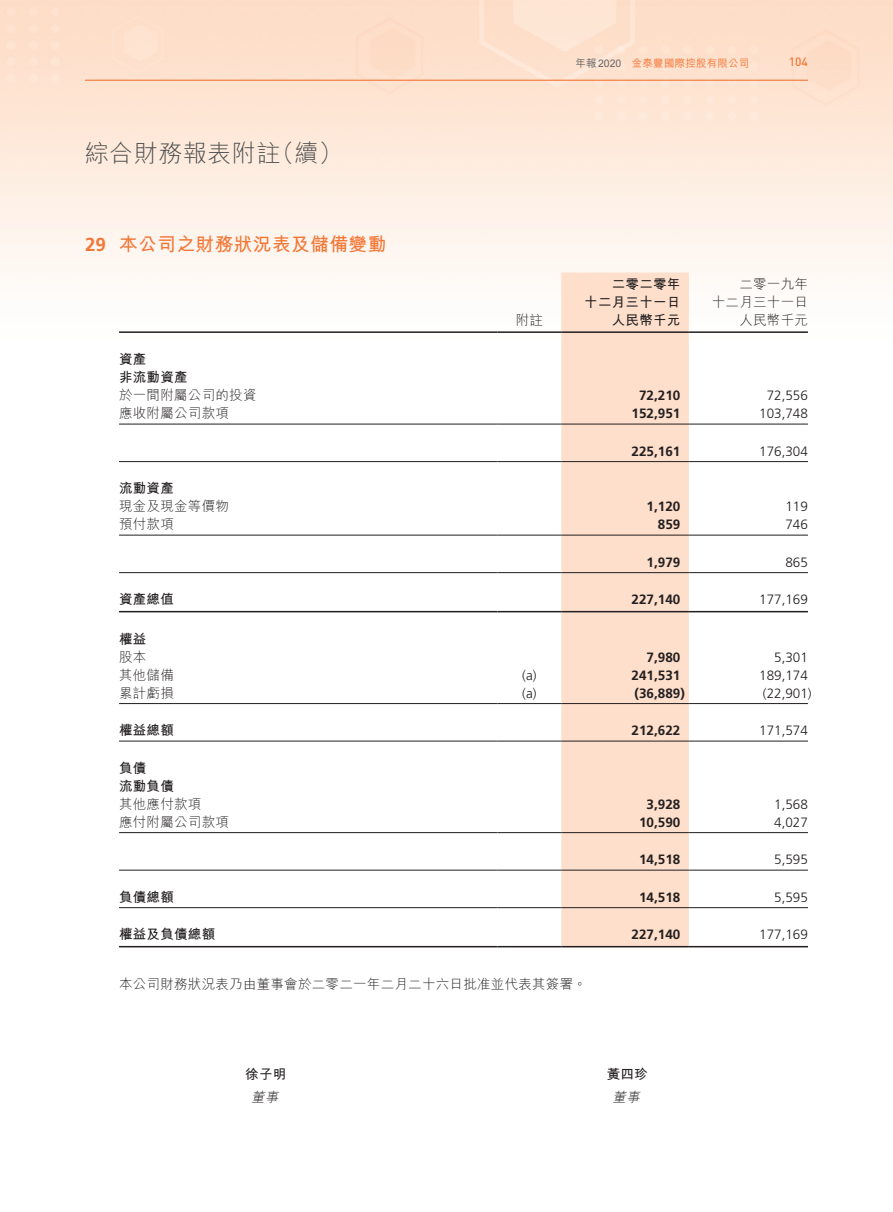
<style>
.page{position:relative;width:893px;height:1212px;background:#fff}
.page>*{position:absolute;margin:0;border:0;box-sizing:border-box;transform-origin:0 0}
.t1{font:300 24px "M Hei HK";letter-spacing:.02em;color:#4b4c4d}
._01_H1{font:700 18.75px "M Hei HK";letter-spacing:.02em;color:#f37736}
._01_H1-2{font:700 18.75px "Frutiger LT Std";color:#f37736}
._50_Table_txt{font:700 13.5px "Frutiger LT Std";color:#231f20}
._50_Table_txt-2{font:300 13.5px "Frutiger LT Std";color:#231f20}
._50_Table_txt-3{font:300 13.5px "M Hei HK";letter-spacing:.02em;color:#231f20}
._50_Table_txt-4{font:700 13.5px "M Hei HK";letter-spacing:.02em;color:#231f20}
._00_txt{font:300 13.5px "M Hei HK";letter-spacing:.02em;color:#231f20}
._00_txt-2{font:700 13.5px "M Hei HK";letter-spacing:.02em;color:#231f20}
._00_txt-3{font:italic 300 13.5px "M Hei HK";color:#231f20}
.t2{font:500 12px "DIN";color:#f37736}
.t3{font:500 10.5px "M Hei HK";letter-spacing:.02em;color:#f37736}
.t4{font:500 10.5px "M Hei HK";color:#636366}
</style>
<div class="page">
<hr style="left:85px;top:80px;width:723px;height:1px;background:#f37736">
<div style="left:561px;top:272px;width:128px;height:674px;background:#fddfcb"></div>
<hr style="left:119px;top:331px;width:378px;height:2px;background:#231f20">
<hr style="left:497px;top:331px;width:64px;height:2px;background:#231f20">
<hr style="left:561px;top:331px;width:128px;height:2px;background:#231f20">
<hr style="left:689px;top:331px;width:119px;height:2px;background:#231f20">
<hr style="left:119px;top:424px;width:378px;height:1px;background:#231f20">
<hr style="left:497px;top:424px;width:64px;height:1px;background:#231f20">
<hr style="left:561px;top:424px;width:128px;height:1px;background:#231f20">
<hr style="left:689px;top:424px;width:119px;height:1px;background:#231f20">
<hr style="left:119px;top:461px;width:378px;height:1px;background:#231f20">
<hr style="left:497px;top:461px;width:64px;height:1px;background:#231f20">
<hr style="left:561px;top:461px;width:128px;height:1px;background:#231f20">
<hr style="left:689px;top:461px;width:119px;height:1px;background:#231f20">
<hr style="left:119px;top:535px;width:378px;height:1px;background:#231f20">
<hr style="left:497px;top:535px;width:64px;height:1px;background:#231f20">
<hr style="left:561px;top:535px;width:128px;height:1px;background:#231f20">
<hr style="left:689px;top:535px;width:119px;height:1px;background:#231f20">
<hr style="left:119px;top:572px;width:378px;height:1px;background:#231f20">
<hr style="left:497px;top:572px;width:64px;height:1px;background:#231f20">
<hr style="left:561px;top:572px;width:128px;height:1px;background:#231f20">
<hr style="left:689px;top:572px;width:119px;height:1px;background:#231f20">
<hr style="left:119px;top:611px;width:378px;height:1px;background:#231f20">
<hr style="left:497px;top:611px;width:64px;height:1px;background:#231f20">
<hr style="left:561px;top:611px;width:128px;height:1px;background:#231f20">
<hr style="left:689px;top:611px;width:119px;height:1px;background:#231f20">
<hr style="left:119px;top:703px;width:378px;height:1px;background:#231f20">
<hr style="left:497px;top:703px;width:64px;height:1px;background:#231f20">
<hr style="left:561px;top:703px;width:128px;height:1px;background:#231f20">
<hr style="left:689px;top:703px;width:119px;height:1px;background:#231f20">
<hr style="left:119px;top:741px;width:378px;height:1px;background:#231f20">
<hr style="left:497px;top:741px;width:64px;height:1px;background:#231f20">
<hr style="left:561px;top:741px;width:128px;height:1px;background:#231f20">
<hr style="left:689px;top:741px;width:119px;height:1px;background:#231f20">
<hr style="left:119px;top:832px;width:378px;height:1px;background:#231f20">
<hr style="left:497px;top:832px;width:64px;height:1px;background:#231f20">
<hr style="left:561px;top:832px;width:128px;height:1px;background:#231f20">
<hr style="left:689px;top:832px;width:119px;height:1px;background:#231f20">
<hr style="left:119px;top:870px;width:378px;height:1px;background:#231f20">
<hr style="left:497px;top:870px;width:64px;height:1px;background:#231f20">
<hr style="left:561px;top:870px;width:128px;height:1px;background:#231f20">
<hr style="left:689px;top:870px;width:119px;height:1px;background:#231f20">
<hr style="left:119px;top:907px;width:378px;height:1px;background:#231f20">
<hr style="left:497px;top:907px;width:64px;height:1px;background:#231f20">
<hr style="left:561px;top:907px;width:128px;height:1px;background:#231f20">
<hr style="left:689px;top:907px;width:119px;height:1px;background:#231f20">
<hr style="left:119px;top:946px;width:378px;height:1px;background:#231f20">
<hr style="left:497px;top:946px;width:64px;height:1px;background:#231f20">
<hr style="left:561px;top:946px;width:128px;height:1px;background:#231f20">
<hr style="left:689px;top:946px;width:119px;height:1px;background:#231f20">
<h1 class="t1" style="left:270px;top:141px;width:73px">（續(</h1>
<h1 class="t1" style="left:85px;top:141px;width:197px">綜合財務報表附註</h1>
<p class="_01_H1-2" style="left:85px;top:233px;width:22px">29</p>
<p class="_01_H1" style="left:119px;top:230px;width:269px">本公司之財務狀況表及儲備變動</p>
<p class="_50_Table_txt-4" style="left:119px;top:349px;width:29px">資產</p>
<p class="_50_Table_txt-4" style="left:119px;top:367px;width:70px">非流動資產</p>
<p class="_50_Table_txt-3" style="left:119px;top:388px;width:139px">於一間附屬公司的投資</p>
<p class="_50_Table_txt-3" style="left:119px;top:406px;width:111px">應收附屬公司款項</p>
<p class="_50_Table_txt-4" style="left:119px;top:478px;width:56px">流動資產</p>
<p class="_50_Table_txt-3" style="left:119px;top:499px;width:111px">現金及現金等價物</p>
<p class="_50_Table_txt-3" style="left:119px;top:517px;width:56px">預付款項</p>
<p class="_50_Table_txt-4" style="left:119px;top:589px;width:56px">資產總值</p>
<p class="_50_Table_txt-4" style="left:119px;top:629px;width:29px">權益</p>
<p class="_50_Table_txt-3" style="left:119px;top:650px;width:29px">股本</p>
<p class="_50_Table_txt-3" style="left:119px;top:668px;width:56px">其他儲備</p>
<p class="_50_Table_txt-3" style="left:119px;top:686px;width:56px">累計虧損</p>
<p class="_50_Table_txt-4" style="left:119px;top:720px;width:56px">權益總額</p>
<p class="_50_Table_txt-4" style="left:119px;top:758px;width:29px">負債</p>
<p class="_50_Table_txt-4" style="left:119px;top:776px;width:56px">流動負債</p>
<p class="_50_Table_txt-3" style="left:119px;top:797px;width:84px">其他應付款項</p>
<p class="_50_Table_txt-3" style="left:119px;top:815px;width:111px">應付附屬公司款項</p>
<p class="_50_Table_txt-4" style="left:119px;top:887px;width:56px">負債總額</p>
<p class="t4" style="left:575px;top:55px;width:47px">年報2020</p>
<p class="t3" style="left:632px;top:55px;width:119px">金泰豐國際控股有限公司</p>
<p class="t2" style="left:789px;top:54px;width:21px">104</p>
<p class="_50_Table_txt-3" style="left:516px;top:313px;width:29px">附註</p>
<p class="_50_Table_txt-4" style="left:612px;top:274px;width:70px">二零二零年</p>
<p class="_50_Table_txt-4" style="left:584px;top:292px;width:98px">十二月三十一日</p>
<p class="_50_Table_txt-4" style="left:612px;top:310px;width:70px">人民幣千元</p>
<p class="_50_Table_txt-3" style="left:739px;top:277px;width:70px">二零一九年</p>
<p class="_50_Table_txt-3" style="left:712px;top:295px;width:98px">十二月三十一日</p>
<p class="_50_Table_txt-3" style="left:739px;top:313px;width:70px">人民幣千元</p>
<p class="_50_Table_txt" style="left:639px;top:388px;width:43px">72,210</p>
<p class="_50_Table_txt-2" style="left:767px;top:388px;width:43px">72,556</p>
<p class="_50_Table_txt" style="left:632px;top:406px;width:50px">152,951</p>
<p class="_50_Table_txt-2" style="left:759px;top:406px;width:50px">103,748</p>
<p class="_50_Table_txt" style="left:632px;top:443px;width:50px">225,161</p>
<p class="_50_Table_txt-2" style="left:759px;top:443px;width:50px">176,304</p>
<p class="_50_Table_txt" style="left:647px;top:499px;width:35px">1,120</p>
<p class="_50_Table_txt-2" style="left:785px;top:499px;width:24px">119</p>
<p class="_50_Table_txt" style="left:658px;top:517px;width:24px">859</p>
<p class="_50_Table_txt-2" style="left:785px;top:517px;width:24px">746</p>
<p class="_50_Table_txt" style="left:647px;top:554px;width:35px">1,979</p>
<p class="_50_Table_txt-2" style="left:785px;top:554px;width:24px">865</p>
<p class="_50_Table_txt" style="left:632px;top:592px;width:50px">227,140</p>
<p class="_50_Table_txt-2" style="left:759px;top:592px;width:50px">177,169</p>
<p class="_50_Table_txt" style="left:647px;top:649px;width:35px">7,980</p>
<p class="_50_Table_txt-2" style="left:774px;top:649px;width:35px">5,301</p>
<p class="_50_Table_txt-2" style="left:522px;top:667px;width:16px">(a(</p>
<p class="_50_Table_txt" style="left:632px;top:667px;width:50px">241,531</p>
<p class="_50_Table_txt-2" style="left:759px;top:667px;width:50px">189,174</p>
<p class="_50_Table_txt-2" style="left:522px;top:685px;width:16px">(a(</p>
<p class="_50_Table_txt" style="left:635px;top:685px;width:52px">)36,889(</p>
<p class="_50_Table_txt-2" style="left:763px;top:685px;width:50px">)22,901(</p>
<p class="_50_Table_txt" style="left:632px;top:722px;width:50px">212,622</p>
<p class="_50_Table_txt-2" style="left:759px;top:723px;width:50px">171,574</p>
<p class="_50_Table_txt" style="left:647px;top:796px;width:35px">3,928</p>
<p class="_50_Table_txt-2" style="left:774px;top:796px;width:35px">1,568</p>
<p class="_50_Table_txt" style="left:639px;top:814px;width:43px">10,590</p>
<p class="_50_Table_txt-2" style="left:774px;top:814px;width:35px">4,027</p>
<p class="_50_Table_txt" style="left:639px;top:852px;width:43px">14,518</p>
<p class="_50_Table_txt-2" style="left:774px;top:852px;width:35px">5,595</p>
<p class="_50_Table_txt" style="left:639px;top:889px;width:43px">14,518</p>
<p class="_50_Table_txt-2" style="left:774px;top:889px;width:35px">5,595</p>
<p class="_50_Table_txt-4" style="left:119px;top:924px;width:98px">權益及負債總額</p>
<p class="_00_txt" style="left:119px;top:977px;width:469px">本公司財務狀況表乃由董事會於二零二一年二月二十六日批准並代表其簽署。</p>
<p class="_50_Table_txt" style="left:632px;top:927px;width:50px">227,140</p>
<p class="_50_Table_txt-2" style="left:759px;top:927px;width:50px">177,169</p>
<p class="_00_txt-2" style="left:245px;top:1064px;width:43px">徐子明</p>
<p class="_00_txt-2" style="left:607px;top:1064px;width:43px">黃四珍</p>
<p class="_00_txt-3" style="left:251px;top:1089px;width:32px">董事</p>
<p class="_00_txt-3" style="left:612px;top:1089px;width:32px">董事</p>
</div>
